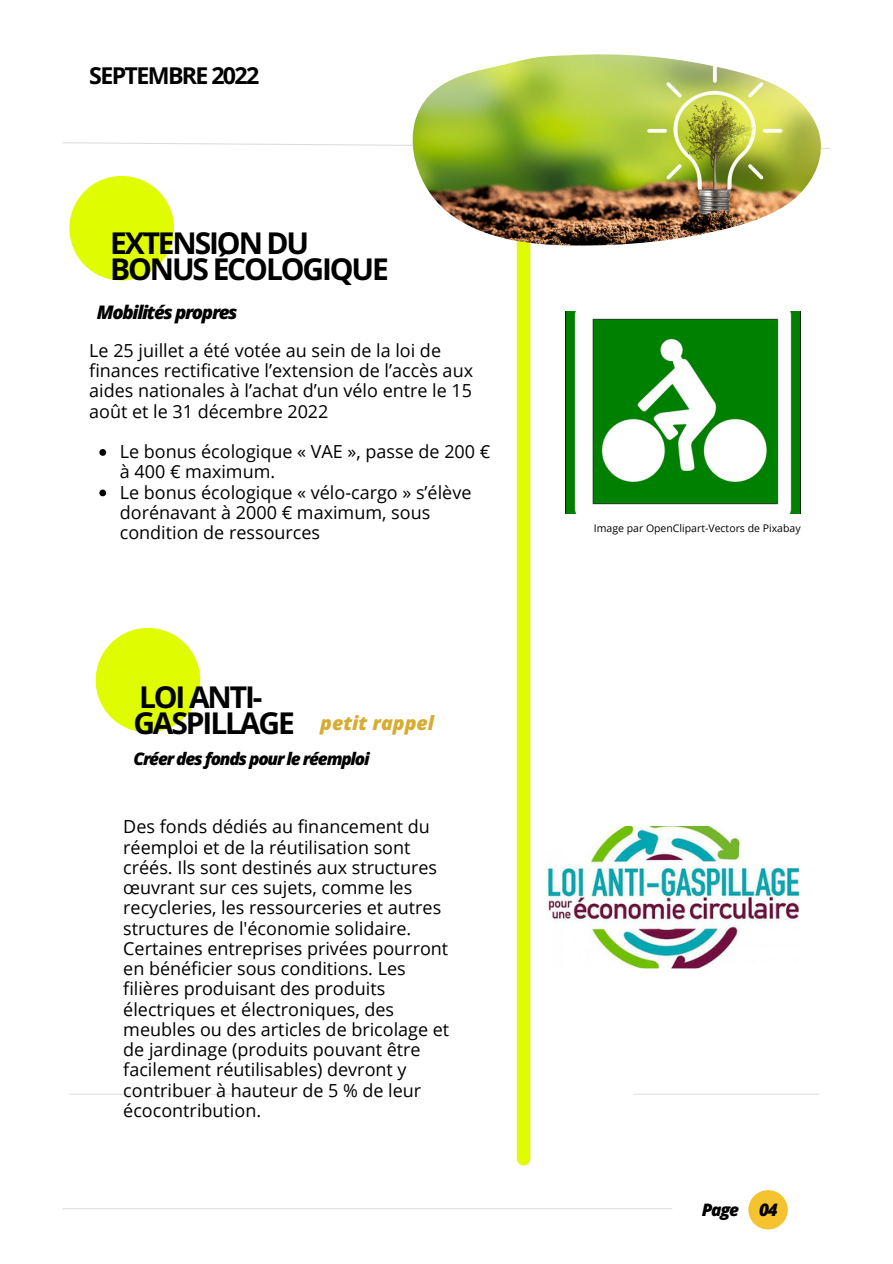
<style>
.page{position:relative;width:893px;height:1264px;background:#fff}
.page>*{position:absolute;margin:0;border:0;box-sizing:border-box;transform-origin:0 0}
.t1{font:700 30px/25.8px "Open Sans";letter-spacing:-.07em;color:#000}
.t2{font:700 23.25px "Open Sans";letter-spacing:-.07em;color:#000}
.t3{font:italic 800 19.5px "Open Sans";color:#d6ac32}
.t4{font:italic 800 18.75px "Open Sans";letter-spacing:-.07em;color:#000}
.t5{font:18px/20.2px "Open Sans";color:#000}
.t6{font:italic 800 17.25px "Open Sans";letter-spacing:-.07em;color:#000}
.t7{font:10.5px "Open Sans";color:#000}
</style>
<div class="page">
<svg style="left:63px;top:142px;width:767px;height:7px"></svg>
<hr style="left:63px;top:1208px;width:609px;height:1px;background:#000">
<hr style="left:69px;top:1093px;width:186px;height:1px;background:#000">
<hr style="left:633px;top:1093px;width:185px;height:1px;background:#000">
<div style="left:69px;top:176px;width:105px;height:104px;background:#e0fc00;border-radius:50%"></div>
<div style="left:96px;top:628px;width:104px;height:104px;background:#e0fc00;border-radius:50%"></div>
<div style="left:748px;top:1190px;width:39px;height:39px;background:#f5c32f;border-radius:50%"></div>
<img style="left:565px;top:312px;width:235px;height:201px">
<img style="left:546px;top:826px;width:253px;height:142px;border-radius:12px">
<div style="left:517px;top:97px;width:13px;height:1068px;background:#e0fc00;border-radius:7px"></div>
<img style="left:399px;top:54px;width:423px;height:191px">
<svg style="left:99px;top:449px;width:7px;height:7px"></svg>
<svg style="left:99px;top:489px;width:7px;height:7px"></svg>
<p class="t2" style="left:89px;top:59px;width:172px">SEPTEMBRE 2022</p>
<h1 class="t1" style="left:110px;top:229px;width:280px">EXTENSION DU<br>BONUS ÉCOLOGIQUE</h1>
<p class="t4" style="left:97px;top:298px;width:142px">Mobilités propres</p>
<p class="t5" style="left:89px;top:340px;width:385px">Le 25 juillet a été votée au sein de la loi de finances rectificative l’extension de l’accès aux aides nationales à l’achat d’un vélo entre le 15 août et le 31 décembre 2022</p>
<p class="t5" style="left:120px;top:441px;width:372px">Le bonus écologique « VAE », passe de 200 € à 400 € maximum.<br>Le bonus écologique « vélo-cargo » s’élève dorénavant à 2000 € maximum, sous condition de ressources</p>
<h1 class="t1" style="left:133px;top:684px;width:163px">LOI ANTI-<br>GASPILLAGE</h1>
<p class="t3" style="left:320px;top:709px;width:115px">petit rappel</p>
<p class="t6" style="left:133px;top:746px;width:238px">Créer des fonds pour le réemploi</p>
<p class="t5" style="left:123px;top:816px;width:327px">Des fonds dédiés au financement du réemploi et de la réutilisation sont créés. Ils sont destinés aux structures œuvrant sur ces sujets, comme les recycleries, les ressourceries et autres structures de l'économie solidaire.<br>Certaines entreprises privées pourront en bénéficier sous conditions. Les filières produisant des produits électriques et électroniques, des meubles ou des articles de bricolage et de jardinage (produits pouvant être facilement réutilisables) devront y contribuer à hauteur de 5 % de leur écocontribution.</p>
<p class="t7" style="left:594px;top:521px;width:208px">Image par OpenClipart-Vectors de Pixabay</p>
<p class="t6" style="left:701px;top:1197px;width:78px">Page 04</p>
</div>
